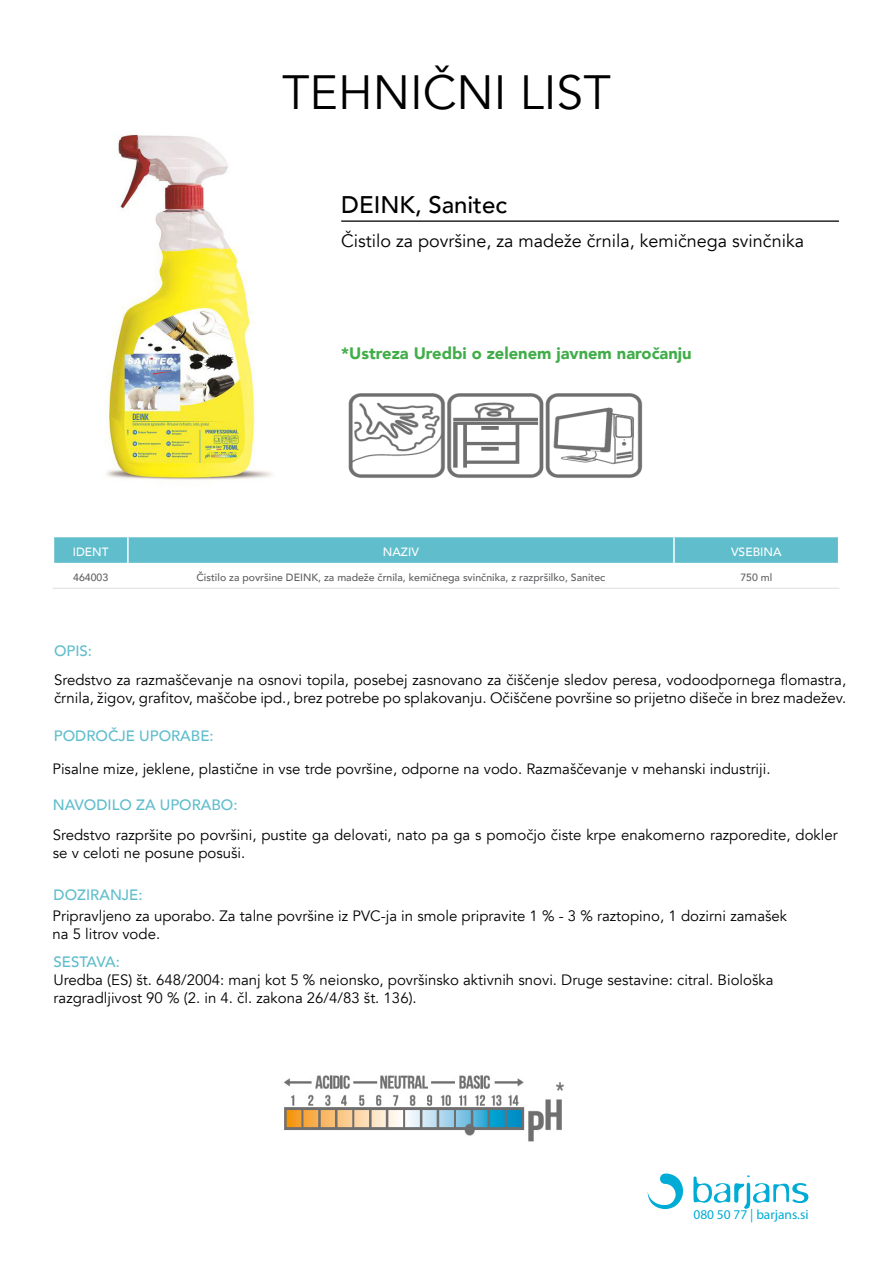
<style>
.page{position:relative;width:893px;height:1263px;background:#fff}
.page>*{position:absolute;margin:0;border:0;box-sizing:border-box;transform-origin:0 0}
.t1{font:48px "Avenir";color:#000}
.t2{font:500 24px "Avenir";color:#000}
.t3{font:18px "Avenir";color:#000}
.t4{font:900 16.5px "Avenir";color:#41ad49}
.t5{font:15px/18px "Avenir";color:#000}
.t6{font:500 15px "Avenir";color:#5fbdcc}
.t7{font:500 15px "Avenir";letter-spacing:-.025em;color:#5fbdcc}
.t8{font:13.5px "Myriad Pro";color:#00acd5}
.t9{font:500 12px "Avenir";color:#fff}
.t10{font:500 10.5px "Avenir";color:#5f6062}
</style>
<div class="page">
<hr style="left:341px;top:220px;width:498px;height:2px;background:#000">
<svg style="left:53px;top:537px;width:786px;height:26px;background:#63becd"></svg>
<hr style="left:53px;top:588px;width:75px;height:1px;background:#e5e6e5">
<hr style="left:128px;top:588px;width:546px;height:1px;background:#e5e6e5">
<hr style="left:674px;top:588px;width:165px;height:1px;background:#e5e6e5">
<svg style="left:648px;top:1173px;width:35px;height:36px"></svg>
<svg style="left:693px;top:1175px;width:116px;height:34px"></svg>
<img style="left:106px;top:134px;width:167px;height:349px">
<img style="left:348px;top:393px;width:295px;height:85px">
<img style="left:284px;top:1075px;width:280px;height:67px">
<h1 class="t1" style="left:282px;top:64px;width:330px">TEHNIČNI LIST</h1>
<h2 class="t2" style="left:341px;top:184px;width:167px">DEINK, Sanitec</h2>
<p class="t3" style="left:341px;top:230px;width:464px">Čistilo za površine, za madeže črnila, kemičnega svinčnika</p>
<p class="t4" style="left:341px;top:339px;width:352px">*Ustreza Uredbi o zelenem javnem naročanju</p>
<p class="t9" style="left:73px;top:541px;width:37px">IDENT</p>
<p class="t9" style="left:383px;top:541px;width:38px">NAZIV</p>
<p class="t9" style="left:731px;top:541px;width:52px">VSEBINA</p>
<p class="t10" style="left:73px;top:568px;width:37px">464003</p>
<p class="t10" style="left:197px;top:568px;width:410px">Čistilo za površine DEINK, za madeže črnila, kemičnega svinčnika, z razpršilko, Sanitec</p>
<p class="t10" style="left:740px;top:568px;width:33px">750 ml</p>
<p class="t6" style="left:54px;top:638px;width:40px">OPIS:</p>
<p class="t5" style="left:54px;top:671px;width:794px">Sredstvo za razmaščevanje na osnovi topila, posebej zasnovano za čiščenje sledov peresa, vodoodpornega flomastra, črnila, žigov, grafitov, maščobe ipd., brez potrebe po splakovanju. Očiščene površine so prijetno dišeče in brez madežev.</p>
<p class="t6" style="left:54px;top:723px;width:161px">PODROČJE UPORABE:</p>
<p class="t5" style="left:52px;top:760px;width:720px">Pisalne mize, jeklene, plastične in vse trde površine, odporne na vodo. Razmaščevanje v mehanski industriji.</p>
<p class="t6" style="left:53px;top:791px;width:186px">NAVODILO ZA UPORABO:</p>
<p class="t5" style="left:53px;top:826px;width:786px">Sredstvo razpršite po površini, pustite ga delovati, nato pa ga s pomočjo čiste krpe enakomerno razporedite, dokler se v celoti ne posune posuši.</p>
<p class="t6" style="left:54px;top:882px;width:90px">DOZIRANJE:</p>
<p class="t5" style="left:52px;top:907px;width:736px">Pripravljeno za uporabo. Za talne površine iz PVC-ja in smole pripravite 1 % - 3 % raztopino, 1 dozirni zamašek na 5 litrov vode.</p>
<p class="t7" style="left:54px;top:948px;width:68px">SESTAVA:</p>
<p class="t5" style="left:54px;top:971px;width:721px">Uredba (ES) št. 648/2004: manj kot 5 % neionsko, površinsko aktivnih snovi. Druge sestavine: citral. Biološka razgradljivost 90 % (2. in 4. čl. zakona 26/4/83 št. 136).</p>
<p class="t8" style="left:693px;top:1206px;width:117px">080 50 77 | barjans.si</p>
</div>
